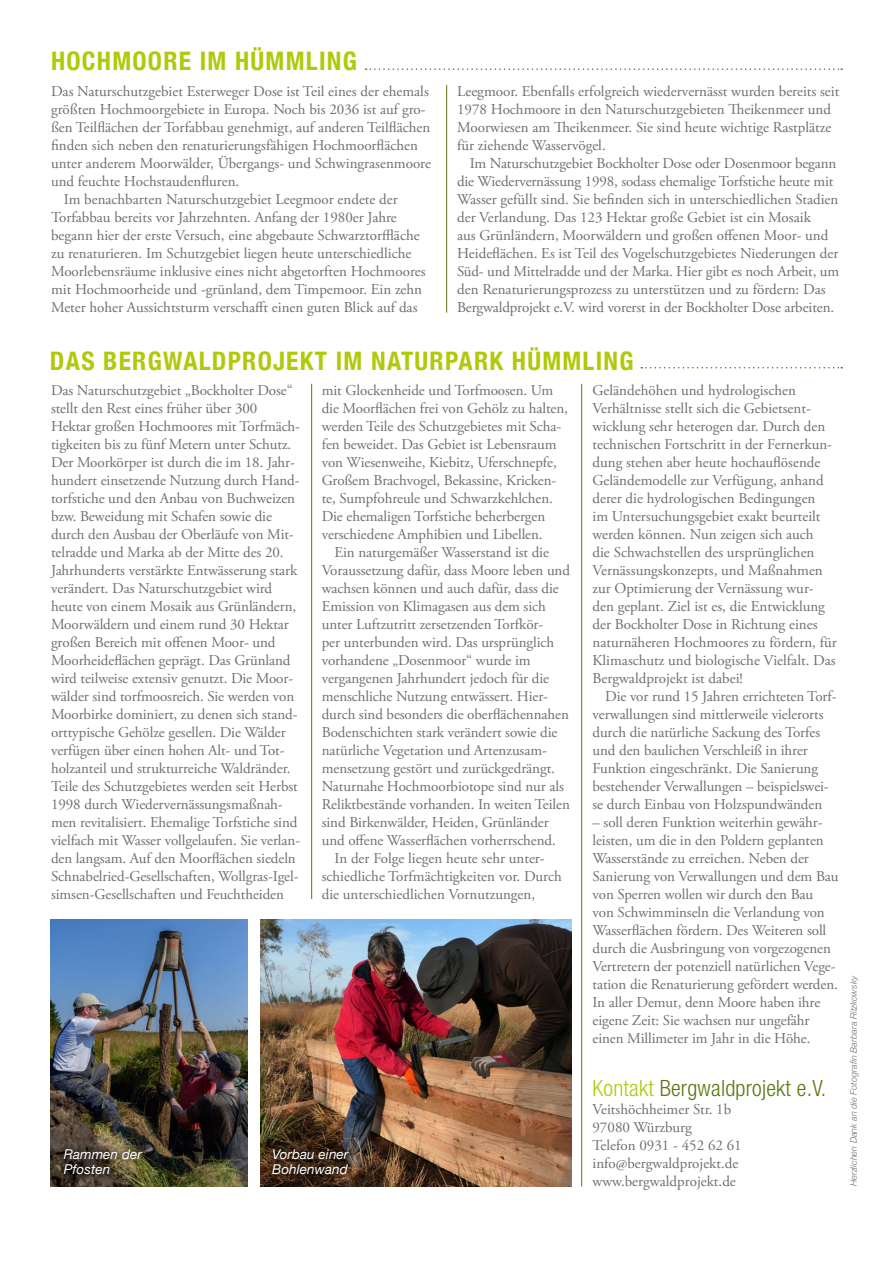
<style>
.page{position:relative;width:893px;height:1263px;background:#fff}
.page>*{position:absolute;margin:0;border:0;box-sizing:border-box;transform-origin:0 0}
.t1{font:700 condensed 25.5px "Helvetica Neue";letter-spacing:.05em;color:#afca0b}
.t2{font:300 condensed 22.5px "Helvetica Neue";letter-spacing:.01em;color:#5b7813}
.t3{font:15px/18px "Adobe Garamond Pro";letter-spacing:-.005em;color:#706f6f}
.t4{font:italic 13.5px/15px "Helvetica Neue";letter-spacing:.005em;color:#fff}
.t5{font:italic 300 9px "Helvetica Neue";color:#706f6f}
.s1{color:#afca0b}
</style>
<div class="page">
<svg style="left:366px;top:68px;width:476px;height:2px"></svg>
<hr style="left:311px;top:384px;width:1px;height:515px;background:#5b7813">
<hr style="left:581px;top:384px;width:1px;height:802px;background:#5b7813">
<svg style="left:641px;top:367px;width:201px;height:1px"></svg>
<img style="left:50px;top:919px;width:198px;height:267px">
<img style="left:260px;top:919px;width:311px;height:267px">
<hr style="left:446px;top:85px;width:1px;height:228px;background:#5b7813">
<div style="left:53px;top:1138px;width:100px;height:47px;background:#000;opacity:.9"></div>
<div style="left:262px;top:1138px;width:97px;height:47px;background:#000;opacity:.9"></div>
<h1 class="t1" style="left:51px;top:40px;width:307px">HOCHMOORE IM HÜMMLING</h1>
<p class="t3" style="left:51px;top:83px;width:379px">Das Naturschutzgebiet Esterweger Dose ist Teil eines der ehemals</p>
<p class="t3" style="left:51px;top:101px;width:376px">größten Hochmoorgebiete in Europa. Noch bis 2036 ist auf gro-</p>
<p class="t3" style="left:51px;top:119px;width:381px">ßen Teilflächen der Torfabbau genehmigt, auf anderen Teilflächen</p>
<p class="t3" style="left:51px;top:137px;width:368px">finden sich neben den renaturierungsfähigen Hochmoorflächen</p>
<p class="t3" style="left:51px;top:155px;width:382px">unter anderem Moorwälder, Übergangs- und Schwingrasenmoore</p>
<p class="t3" style="left:51px;top:173px;width:190px">und feuchte Hochstaudenfluren.</p>
<p class="t3" style="left:64px;top:191px;width:336px">Im benachbarten Naturschutzgebiet Leegmoor endete der</p>
<p class="t3" style="left:51px;top:209px;width:347px">Torfabbau bereits vor Jahrzehnten. Anfang der 1980er Jahre</p>
<p class="t3" style="left:51px;top:227px;width:370px">begann hier der erste Versuch, eine abgebaute Schwarztorffläche</p>
<p class="t3" style="left:51px;top:245px;width:362px">zu renaturieren. Im Schutzgebiet liegen heute unterschiedliche</p>
<p class="t3" style="left:51px;top:263px;width:376px">Moorlebensräume inklusive eines nicht abgetorften Hochmoores</p>
<p class="t3" style="left:51px;top:281px;width:373px">mit Hochmoorheide und -grünland, dem Timpemoor. Ein zehn</p>
<p class="t3" style="left:51px;top:299px;width:368px">Meter hoher Aussichtsturm verschafft einen guten Blick auf das</p>
<p class="t3" style="left:457px;top:83px;width:384px">Leegmoor. Ebenfalls erfolgreich wiedervernässt wurden bereits seit 1978 Hochmoore in den Naturschutzgebieten Theikenmeer und Moorwiesen am Theikenmeer. Sie sind heute wichtige Rastplätze für ziehende Wasservögel.</p>
<p class="t3" style="left:457px;top:155px;width:384px;text-indent:13px">Im Naturschutzgebiet Bockholter Dose oder Dosenmoor begann die Wiedervernässung 1998, sodass ehemalige Torfstiche heute mit Wasser gefüllt sind. Sie befinden sich in unterschiedlichen Stadien der Verlandung. Das 123 Hektar große Gebiet ist ein Mosaik<br>aus Grünländern, Moorwäldern und großen offenen Moor- und Heideflächen. Es ist Teil des Vogelschutzgebietes Niederungen der Süd- und Mittelradde und der Marka. Hier gibt es noch Arbeit, um den Renaturierungsprozess zu unterstützen und zu fördern: Das Bergwaldprojekt e.V. wird vorerst in der Bockholter Dose arbeiten.</p>
<h1 class="t1" style="left:50px;top:340px;width:585px">DAS BERGWALDPROJEKT IM NATURPARK HÜMMLING</h1>
<p class="t3" style="left:51px;top:381px;width:251px">Das Naturschutzgebiet „Bockholter Dose“ stellt den Rest eines früher über 300<br>Hektar großen Hochmoores mit Torfmäch&shy;tigkeiten bis zu fünf Metern unter Schutz.<br>Der Moorkörper ist durch die im 18. Jahr&shy;hundert einsetzende Nutzung durch Hand&shy;torfstiche und den Anbau von Buchweizen bzw. Beweidung mit Schafen sowie die durch den Ausbau der Oberläufe von Mit&shy;telradde und Marka ab der Mitte des 20.<br>Jahrhunderts verstärkte Entwässerung stark verändert. Das Naturschutzgebiet wird heute von einem Mosaik aus Grünländern, Moorwäldern und einem rund 30 Hektar großen Bereich mit offenen Moor- und Moorheideflächen geprägt. Das Grünland wird teilweise extensiv genutzt. Die Moor&shy;wälder sind torfmoosreich. Sie werden von Moorbirke dominiert, zu denen sich stand&shy;orttypische Gehölze gesellen. Die Wälder verfügen über einen hohen Alt- und Tot&shy;holzanteil und strukturreiche Waldränder.<br>Teile des Schutzgebietes werden seit Herbst 1998 durch Wiedervernässungsmaßnah&shy;men revitalisiert. Ehemalige Torfstiche sind vielfach mit Wasser vollgelaufen. Sie verlan&shy;den langsam. Auf den Moorflächen siedeln Schnabelried-Gesellschaften, Wollgras-Igel&shy;simsen-Gesellschaften und Feuchtheiden</p>
<p class="t3" style="left:322px;top:381px;width:248px">mit Glockenheide und Torfmoosen. Um die Moorflächen frei von Gehölz zu halten, werden Teile des Schutzgebietes mit Scha&shy;fen beweidet. Das Gebiet ist Lebensraum von Wiesenweihe, Kiebitz, Uferschnepfe, Großem Brachvogel, Bekassine, Kricken&shy;te, Sumpfohreule und Schwarzkehlchen.<br>Die ehemaligen Torfstiche beherbergen verschiedene Amphibien und Libellen.</p>
<p class="t3" style="left:334px;top:543px;width:216px">Ein naturgemäßer Wasserstand ist die</p>
<p class="t3" style="left:322px;top:561px;width:250px">Voraussetzung dafür, dass Moore leben und</p>
<p class="t3" style="left:322px;top:579px;width:239px">wachsen können und auch dafür, dass die</p>
<p class="t3" style="left:322px;top:597px;width:226px">Emission von Klimagasen aus dem sich</p>
<p class="t3" style="left:322px;top:615px;width:223px">unter Luftzutritt zersetzenden Torfkör-</p>
<p class="t3" style="left:322px;top:633px;width:234px">per unterbunden wird. Das ursprünglich</p>
<p class="t3" style="left:322px;top:651px;width:210px">vorhandene „Dosenmoor“ wurde im</p>
<p class="t3" style="left:322px;top:669px;width:229px">vergangenen Jahrhundert jedoch für die</p>
<p class="t3" style="left:322px;top:687px;width:228px">menschliche Nutzung entwässert. Hier-</p>
<p class="t3" style="left:322px;top:705px;width:249px">durch sind besonders die oberflächennahen</p>
<p class="t3" style="left:322px;top:723px;width:237px">Bodenschichten stark verändert sowie die</p>
<p class="t3" style="left:322px;top:741px;width:227px">natürliche Vegetation und Artenzusam-</p>
<p class="t3" style="left:322px;top:759px;width:235px">mensetzung gestört und zurückgedrängt.</p>
<p class="t3" style="left:322px;top:777px;width:244px">Naturnahe Hochmoorbiotope sind nur als</p>
<p class="t3" style="left:322px;top:795px;width:250px">Reliktbestände vorhanden. In weiten Teilen</p>
<p class="t3" style="left:322px;top:813px;width:229px">sind Birkenwälder, Heiden, Grünländer</p>
<p class="t3" style="left:322px;top:831px;width:236px">und offene Wasserflächen vorherrschend.</p>
<p class="t3" style="left:334px;top:849px;width:212px">In der Folge liegen heute sehr unter-</p>
<p class="t3" style="left:322px;top:867px;width:242px">schiedliche Torfmächtigkeiten vor. Durch</p>
<p class="t3" style="left:322px;top:885px;width:215px">die unterschiedlichen Vornutzungen,</p>
<p class="t4" style="left:64px;top:1147px;width:80px">Rammen der<br>Pfosten</p>
<p class="t4" style="left:272px;top:1147px;width:78px">Vorbau einer<br>Bohlenwand</p>
<p class="t3" style="left:592px;top:381px;width:246px">Geländehöhen und hydrologischen Verhältnisse stellt sich die Gebietsent&shy;wicklung sehr heterogen dar. Durch den technischen Fortschritt in der Fernerkun&shy;dung stehen aber heute hochauflösende Geländemodelle zur Verfügung, anhand derer die hydrologischen Bedingungen<br>im Untersuchungsgebiet exakt beurteilt werden können. Nun zeigen sich auch<br>die Schwachstellen des ursprünglichen Vernässungskonzepts, und Maßnahmen zur Optimierung der Vernässung wur&shy;den geplant. Ziel ist es, die Entwicklung der Bockholter Dose in Richtung eines naturnäheren Hochmoores zu fördern, für Klimaschutz und biologische Vielfalt. Das Bergwaldprojekt ist dabei!</p>
<p class="t3" style="left:592px;top:687px;width:246px;text-indent:13px">Die vor rund 15 Jahren errichteten Torf&shy;verwallungen sind mittlerweile vielerorts durch die natürliche Sackung des Torfes und den baulichen Verschleiß in ihrer Funktion eingeschränkt. Die Sanierung bestehender Verwallungen – beispielswei&shy;se durch Einbau von Holzspundwänden</p>
<p class="t3" style="left:592px;top:813px;width:247px">– soll deren Funktion weiterhin gewähr&shy;leisten, um die in den Poldern geplanten Wasserstände zu erreichen. Neben der Sanierung von Verwallungen und dem Bau von Sperren wollen wir durch den Bau<br>von Schwimminseln die Verlandung von Wasserflächen fördern. Des Weiteren soll durch die Ausbringung von vorgezogenen Vertretern der potenziell natürlichen Vege&shy;tation die Renaturierung gefördert werden.<br>In aller Demut, denn Moore haben ihre eigene Zeit: Sie wachsen nur ungefähr einen Millimeter im Jahr in die Höhe.</p>
<h2 class="t2" style="left:592px;top:1075px;width:235px"><span class="s1">Kontakt</span> Bergwaldprojekt e.V.</h2>
<p class="t3" style="left:592px;top:1101px;width:151px">Veitshöchheimer Str. 1b<br>97080 Würzburg<br>Telefon 0931 - 452 62 61 info@bergwaldprojekt.de www.bergwaldprojekt.de</p>
<p class="t5" style="left:846px;top:1186px;width:213px;rotate:-90deg">Herzlichen Dank an die Fotografin Barbara Ritzkowsky</p>
</div>
